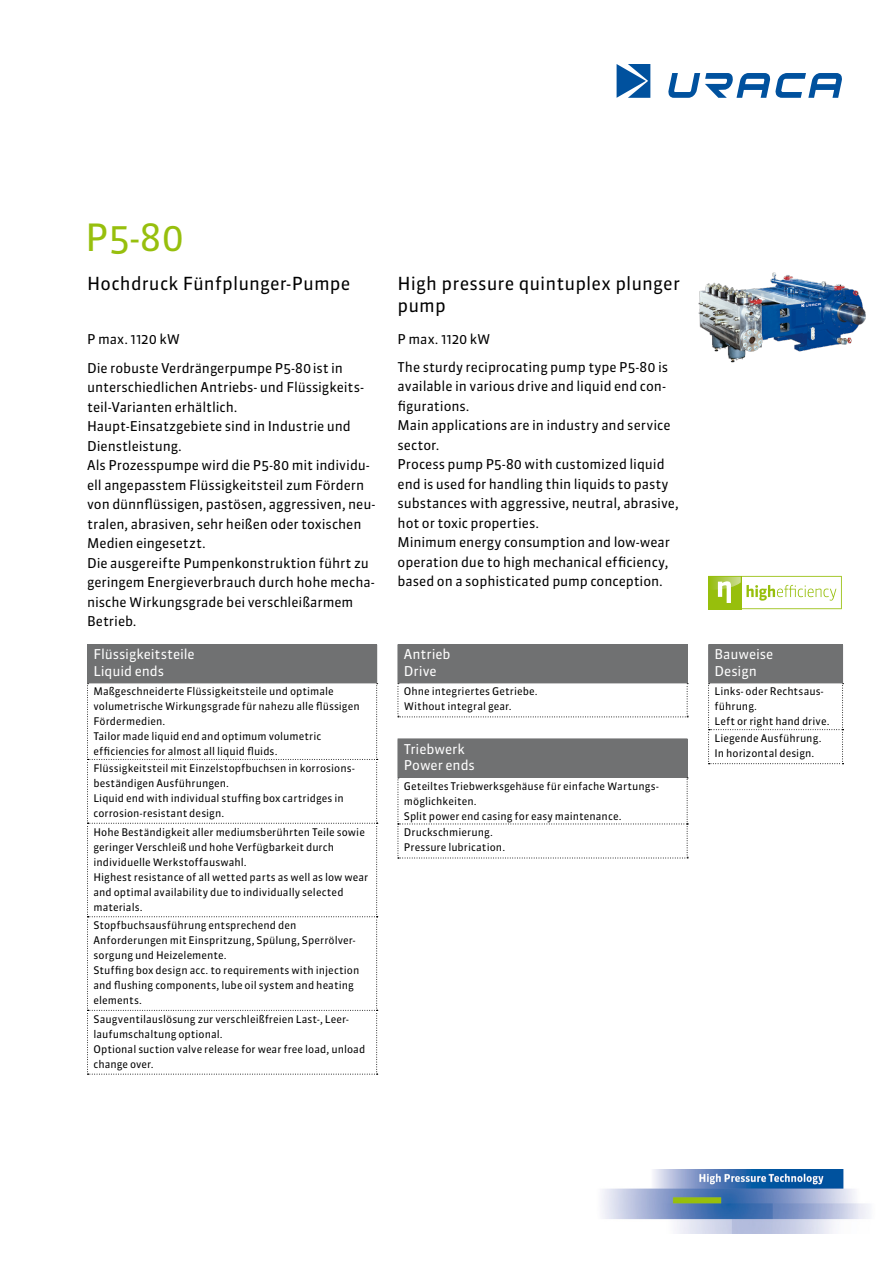
<style>
.page{position:relative;width:893px;height:1263px;background:#fff}
.page>*{position:absolute;margin:0;border:0;box-sizing:border-box;transform-origin:0 0}
.t1{font:37.5px "Sanuk OT";color:#97bf0d}
.t2{font:18px/21.3px "Sanuk OT";letter-spacing:.005em;color:#000}
.t3{font:13.5px/19.5px "Sanuk OT";letter-spacing:-.005em;color:#000}
.t4{font:13.5px/16.5px "Sanuk OT";letter-spacing:-.005em;color:#fff}
.t5{font:10.5px/15px "Sanuk OT";letter-spacing:.005em;color:#000}
</style>
<div class="page">
<div style="left:88px;top:645px;width:289px;height:38px;background:#707172"></div>
<svg style="left:87px;top:683px;width:291px;height:392px"></svg>
<hr style="left:87px;top:644px;width:290px;height:1px;background:#707172">
<hr style="left:87px;top:645px;width:1px;height:37px;background:#707172">
<hr style="left:87px;top:682px;width:290px;height:1px;background:#707172">
<div style="left:398px;top:645px;width:289px;height:38px;background:#707172"></div>
<svg style="left:398px;top:683px;width:290px;height:34px"></svg>
<hr style="left:398px;top:644px;width:289px;height:1px;background:#707172">
<hr style="left:687px;top:645px;width:1px;height:37px;background:#707172">
<div style="left:398px;top:739px;width:289px;height:38px;background:#707172"></div>
<hr style="left:398px;top:738px;width:289px;height:1px;background:#707172">
<hr style="left:687px;top:739px;width:1px;height:38px;background:#707172">
<svg style="left:398px;top:777px;width:290px;height:82px"></svg>
<div style="left:709px;top:645px;width:133px;height:38px;background:#707172"></div>
<svg style="left:708px;top:683px;width:135px;height:81px"></svg>
<hr style="left:708px;top:644px;width:135px;height:1px;background:#707172">
<hr style="left:708px;top:682px;width:135px;height:1px;background:#707172">
<hr style="left:708px;top:645px;width:1px;height:37px;background:#707172">
<hr style="left:842px;top:645px;width:1px;height:37px;background:#707172">
<svg style="left:668px;top:73px;width:174px;height:25px"></svg>
<svg style="left:617px;top:64px;width:33px;height:34px"></svg>
<img style="left:602px;top:1169px;width:267px;height:64px">
<img style="left:698px;top:273px;width:168px;height:90px">
<svg style="left:708px;top:576px;width:134px;height:33px"></svg>
<h1 class="t1" style="left:85px;top:214px;width:101px">P5-80</h1>
<h2 class="t2" style="left:87px;top:273px;width:265px">Hochdruck Fünfplunger-Pumpe</h2>
<p class="t3" style="left:87px;top:325px;width:257px;line-height:28.7px">P max. 1120 kW<br>Die robuste Verdrängerpumpe P5-80ist in</p>
<p class="t3" style="left:87px;top:378px;width:289px">unterschiedlichen Antriebs- und Flüssigkeits&shy;teil-Varianten erhältlich.<br>Haupt-Einsatzgebiete sind in Industrie und Dienstleistung.<br>Als Prozesspumpe wird die P5-80 mit individu&shy;ell angepasstem Flüssigkeitsteil zum Fördern von dünnflüssigen, pastösen, aggressiven, neu&shy;tralen, abrasiven, sehr heißen oder toxischen Medien eingesetzt.<br>Die ausgereifte Pumpenkonstruktion führt zu geringem Energieverbrauch durch hohe mecha&shy;nische Wirkungsgrade bei verschleißarmem Betrieb.</p>
<p class="t4" style="left:93px;top:646px;width:103px">Flüssigkeitsteile<br>Liquid ends</p>
<p class="t5" style="left:93px;top:684px;width:268px">Maßgeschneiderte Flüssigkeitsteile und optimale volumetrische Wirkungsgrade für nahezu alle flüssigen Fördermedien.<br>Tailor made liquid end and optimum volumetric efficiencies for almost all liquid fluids.</p>
<p class="t5" style="left:93px;top:760px;width:263px">Flüssigkeitsteil mit Einzelstopfbuchsen in korrosions&shy;beständigen Ausführungen.<br>Liquid end with individual stuffing box cartridges in corrosion-resistant design.</p>
<p class="t5" style="left:93px;top:824px;width:276px">Hohe Beständigkeit aller mediumsberührten Teile sowie geringer Verschleiß und hohe Verfügbarkeit durch individuelle Werkstoffauswahl.<br>Highest resistance of all wetted parts as well as low wear and optimal availability due to individually selected materials.</p>
<p class="t5" style="left:93px;top:918px;width:267px">Stopfbuchsausführung entsprechend den Anforderungen mit Einspritzung, Spülung, Sperrölver&shy;sorgung und Heizelemente.<br>Stuffing box design acc. to requirements with injection and flushing components, lube oil system and heating elements.</p>
<p class="t5" style="left:93px;top:1011px;width:273px">Saugventilauslösung zur verschleißfreien Last-, Leer&shy;laufumschaltung optional.<br>Optional suction valve release for wear free load, unload change over.</p>
<h2 class="t2" style="left:398px;top:273px;width:284px">High pressure quintuplex plunger pump</h2>
<p class="t3" style="left:398px;top:326px;width:272px;line-height:27.6px">P max. 1120 kW<br>The sturdy reciprocating pump type P5-80 is</p>
<p class="t3" style="left:398px;top:377px;width:283px">available in various drive and liquid end con&shy;figurations.<br>Main applications are in industry and service sector.<br>Process pump P5-80 with customized liquid end is used for handling thin liquids to pasty substances with aggressive, neutral, abrasive, hot or toxic properties.<br>Minimum energy consumption and low-wear operation due to high mechanical efficiency, based on a sophisticated pump conception.</p>
<p class="t4" style="left:404px;top:646px;width:48px">Antrieb<br>Drive</p>
<p class="t5" style="left:404px;top:684px;width:135px">Ohne integriertes Getriebe.<br>Without integral gear.</p>
<p class="t4" style="left:404px;top:740px;width:72px">Triebwerk<br>Power ends</p>
<p class="t5" style="left:404px;top:778px;width:256px">Geteiltes Triebwerksgehäuse für einfache Wartungs&shy;möglichkeiten.<br>Split power end casing for easy maintenance.</p>
<p class="t5" style="left:404px;top:825px;width:103px">Druckschmierung.<br>Pressure lubrication.</p>
<p class="t4" style="left:714px;top:646px;width:60px">Bauweise<br>Design</p>
<p class="t5" style="left:714px;top:684px;width:116px">Links- oder Rechtsaus&shy;führung.<br>Left or right hand drive.</p>
<p class="t5" style="left:714px;top:731px;width:108px">Liegende Ausführung.<br>In horizontal design.</p>
</div>
